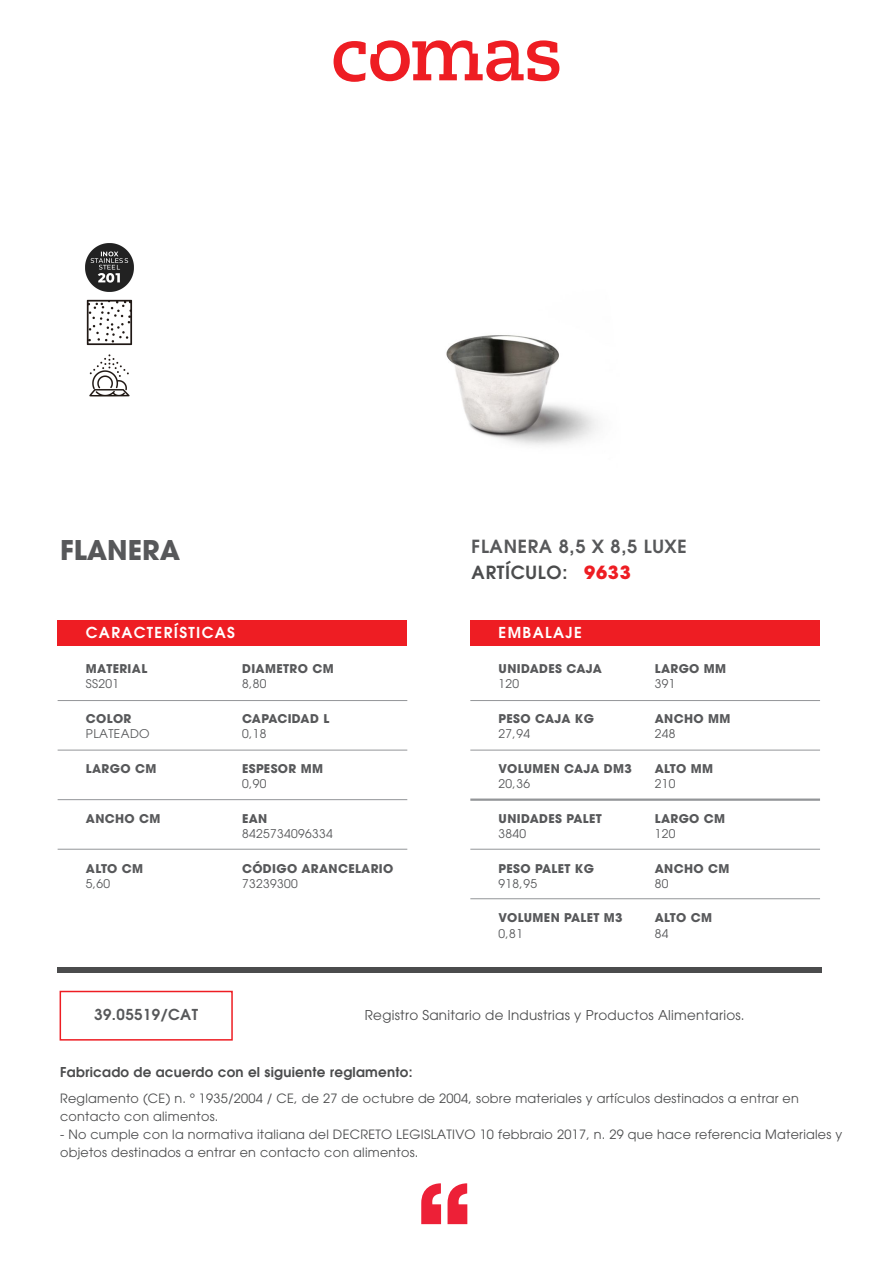
<style>
.page{position:relative;width:893px;height:1263px;background:#fff}
.page>*{position:absolute;margin:0;border:0;box-sizing:border-box;transform-origin:0 0}
.t1{font:700 27px "Avant Garde";color:#57585a}
.t2{font:600 18px/25.7px "Avant Garde";letter-spacing:.04em;color:#57585a}
.t3{font:600 15px "Avant Garde";letter-spacing:.09em;color:#fff}
.t4{font:600 15px "Avant Garde";letter-spacing:.03em;color:#57585a}
.t5{font:13.5px "Avant Garde";letter-spacing:.02em;color:#4b4c4d}
.t6{font:600 13.5px "Avant Garde";letter-spacing:.02em;color:#4b4c4d}
.t7{font:12.75px/18px "Avant Garde";letter-spacing:.02em;color:#4b4c4d}
.t8{font:700 12px "Avant Garde";letter-spacing:.03em;color:#57585a}
.t9{font:12px "Avant Garde";letter-spacing:.03em;color:#57585a}
.t10{font:700 12px "Avant Garde";letter-spacing:.01em;color:#57585a}
.s1{color:#4b4c4d}
.s2{font-weight:700;color:#ee1d23}
</style>
<div class="page">
<svg style="left:421px;top:1183px;width:20px;height:41px"></svg>
<svg style="left:448px;top:1183px;width:19px;height:41px"></svg>
<svg style="left:334px;top:40px;width:225px;height:42px"></svg>
<div style="left:58px;top:620px;width:349px;height:25px;background:#ee1d23"></div>
<div style="left:58px;top:967px;width:764px;height:6px;background:#4b4c4d"></div>
<hr style="left:58px;top:700px;width:349px;height:1px;background:#939598">
<hr style="left:58px;top:750px;width:349px;height:1px;background:#939598">
<hr style="left:58px;top:799px;width:349px;height:1px;background:#939598">
<hr style="left:58px;top:849px;width:349px;height:1px;background:#939598">
<div style="left:470px;top:620px;width:350px;height:25px;background:#ee1d23"></div>
<hr style="left:470px;top:700px;width:350px;height:1px;background:#939598">
<hr style="left:470px;top:750px;width:350px;height:1px;background:#939598">
<hr style="left:470px;top:798px;width:350px;height:3px;background:#939598">
<hr style="left:470px;top:849px;width:350px;height:1px;background:#939598">
<hr style="left:470px;top:898px;width:350px;height:1px;background:#939598">
<div style="left:60px;top:991px;width:173px;height:49px;border:2px solid #ee1d23"></div>
<img style="left:85px;top:243px;width:49px;height:154px">
<img style="left:446px;top:335px;width:152px;height:110px">
<h1 class="t1" style="left:60px;top:532px;width:122px">FLANERA</h1>
<h2 class="t2" style="left:472px;top:533px;width:217px">FLANERA 8,5 X 8,5 LUXE<br><span class="s1">ARTÍCULO:</span> <span class="s2">9633</span></h2>
<p class="t3" style="left:86px;top:623px;width:151px">CARACTERÍSTICAS</p>
<p class="t8" style="left:86px;top:661px;width:63px">MATERIAL</p>
<p class="t9" style="left:86px;top:677px;width:35px">SS201</p>
<p class="t8" style="left:242px;top:661px;width:93px">DIAMETRO CM</p>
<p class="t9" style="left:242px;top:677px;width:26px">8,80</p>
<p class="t10" style="left:242px;top:711px;width:89px">CAPACIDAD L</p>
<p class="t9" style="left:242px;top:727px;width:26px">0,18</p>
<p class="t8" style="left:242px;top:761px;width:83px">ESPESOR MM</p>
<p class="t9" style="left:242px;top:776px;width:26px">0,90</p>
<p class="t8" style="left:242px;top:810px;width:27px">EAN</p>
<p class="t9" style="left:242px;top:826px;width:92px">8425734096334</p>
<p class="t8" style="left:86px;top:711px;width:47px">COLOR</p>
<p class="t9" style="left:86px;top:727px;width:65px">PLATEADO</p>
<p class="t8" style="left:86px;top:761px;width:72px">LARGO CM</p>
<p class="t8" style="left:86px;top:810px;width:76px">ANCHO CM</p>
<p class="t3" style="left:499px;top:623px;width:85px">EMBALAJE</p>
<p class="t8" style="left:499px;top:661px;width:105px">UNIDADES CAJA</p>
<p class="t9" style="left:499px;top:677px;width:22px">120</p>
<p class="t8" style="left:499px;top:711px;width:97px">PESO CAJA KG</p>
<p class="t9" style="left:499px;top:727px;width:33px">27,94</p>
<p class="t8" style="left:499px;top:761px;width:135px">VOLUMEN CAJA DM3</p>
<p class="t9" style="left:499px;top:777px;width:33px">20,36</p>
<p class="t8" style="left:499px;top:810px;width:105px">UNIDADES PALET</p>
<p class="t9" style="left:499px;top:826px;width:29px">3840</p>
<p class="t8" style="left:655px;top:661px;width:73px">LARGO MM</p>
<p class="t9" style="left:655px;top:677px;width:22px">391</p>
<p class="t8" style="left:655px;top:711px;width:77px">ANCHO MM</p>
<p class="t9" style="left:655px;top:727px;width:22px">248</p>
<p class="t8" style="left:655px;top:761px;width:60px">ALTO MM</p>
<p class="t9" style="left:655px;top:777px;width:22px">210</p>
<p class="t8" style="left:655px;top:810px;width:72px">LARGO CM</p>
<p class="t9" style="left:655px;top:826px;width:22px">120</p>
<p class="t8" style="left:86px;top:860px;width:59px">ALTO CM</p>
<p class="t9" style="left:86px;top:876px;width:26px">5,60</p>
<p class="t8" style="left:242px;top:860px;width:153px">CÓDIGO ARANCELARIO</p>
<p class="t9" style="left:242px;top:876px;width:57px">73239300</p>
<p class="t8" style="left:499px;top:860px;width:97px">PESO PALET KG</p>
<p class="t9" style="left:499px;top:876px;width:40px">918,95</p>
<p class="t8" style="left:499px;top:910px;width:126px">VOLUMEN PALET M3</p>
<p class="t9" style="left:499px;top:926px;width:26px">0,81</p>
<p class="t8" style="left:655px;top:860px;width:76px">ANCHO CM</p>
<p class="t9" style="left:655px;top:876px;width:15px">80</p>
<p class="t8" style="left:655px;top:910px;width:59px">ALTO CM</p>
<p class="t9" style="left:655px;top:926px;width:15px">84</p>
<p class="t4" style="left:94px;top:1005px;width:105px">39.05519/CAT</p>
<p class="t5" style="left:365px;top:1007px;width:381px">Registro Sanitario de Industrias y Productos Alimentarios.</p>
<p class="t6" style="left:60px;top:1063px;width:354px">Fabricado de acuerdo con el siguiente reglamento:</p>
<p class="t7" style="left:60px;top:1090px;width:740px">Reglamento (CE) n. º 1935/2004 / CE, de 27 de octubre de 2004, sobre materiales y artículos destinados a entrar en contacto con alimentos.</p>
<p class="t7" style="left:60px;top:1126px;width:784px">- No cumple con la normativa italiana del DECRETO LEGISLATIVO 10 febbraio 2017, n. 29 que hace referencia Materiales y objetos destinados a entrar en contacto con alimentos.</p>
</div>
